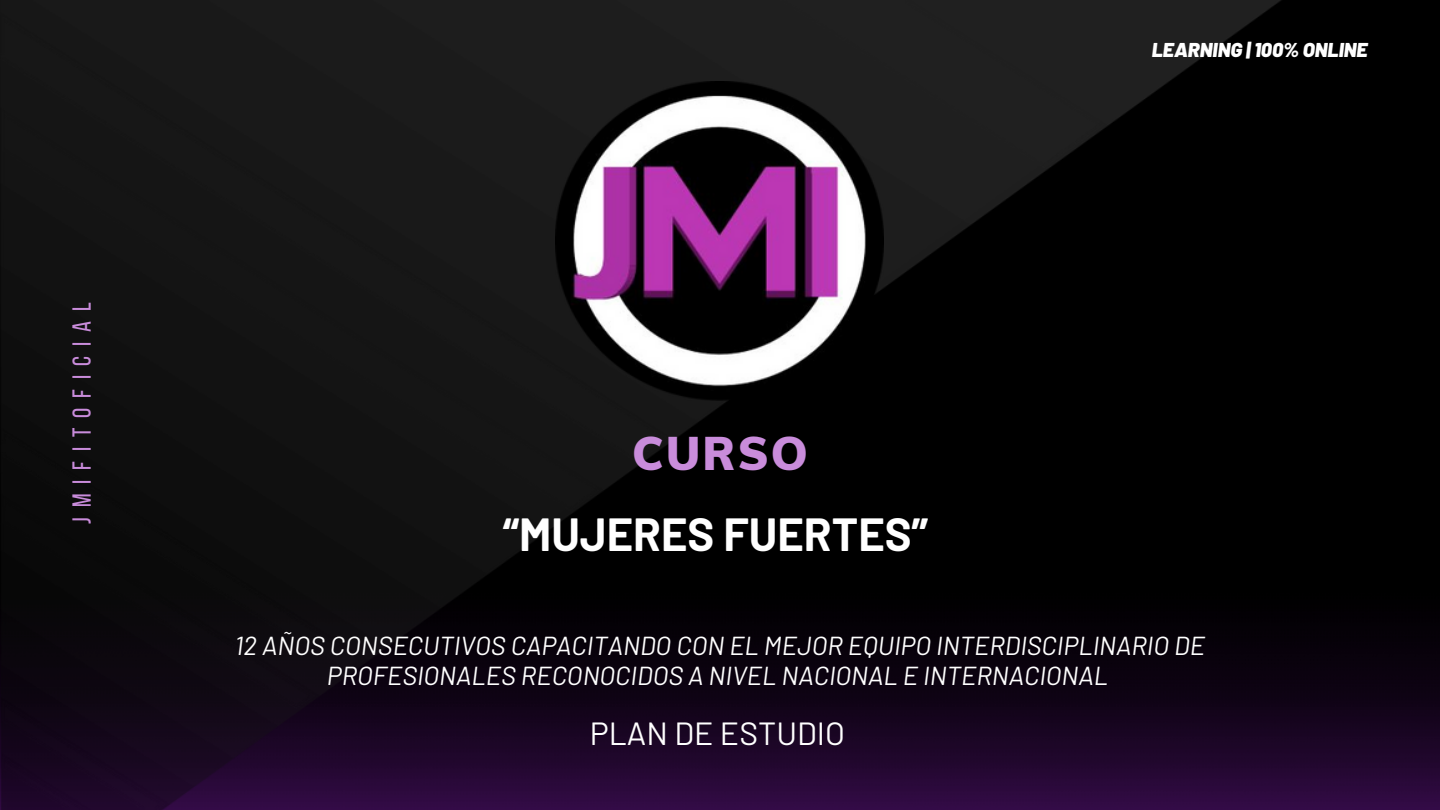
<style>
.page{position:relative;width:1440px;height:810px;background:#000}
.page>*{position:absolute;margin:0;border:0;box-sizing:border-box;transform-origin:0 0}
.t1{font:900 46.2px "Muli";letter-spacing:.045em;color:#c98cdb}
.t2{font:700 45.4px "Barlow";color:#fff}
.t3{font:32px "Barlow";color:#fff}
.t4{font:italic 26px/30px "Barlow";color:#fff;text-align:center}
.t5{font:26px "Bebas Neue";letter-spacing:.38em;color:#c98cdb}
.t6{font:italic 900 20px "Barlow";color:#fff}
</style>
<div class="page">
<img style="left:1282px;top:645px;width:158px;height:165px">
<img style="left:0;top:0;width:1282px;height:810px">
<img style="left:555px;top:81px;width:329px;height:319px">
<p class="t5" style="left:71px;top:524px;width:223px;rotate:-90deg">jmifitoficial</p>
<h1 class="t1" style="left:632px;top:423px;width:177px">CURSO</h1>
<h3 class="t2" style="left:503px;top:506px;width:427px">“MUJERES FUERTES”</h3>
<h2 class="t6" style="left:1152px;top:37px;width:217px">LEARNING | 100% ONLINE</h2>
<p class="t4" style="left:235px;top:630px;width:972px">12 AÑOS CONSECUTIVOS CAPACITANDO CON EL MEJOR EQUIPO INTERDISCIPLINARIO DE<br>PROFESIONALES RECONOCIDOS A NIVEL NACIONAL E INTERNACIONAL</p>
<p class="t3" style="left:590px;top:713px;width:257px">PLAN DE ESTUDIO</p>
</div>
